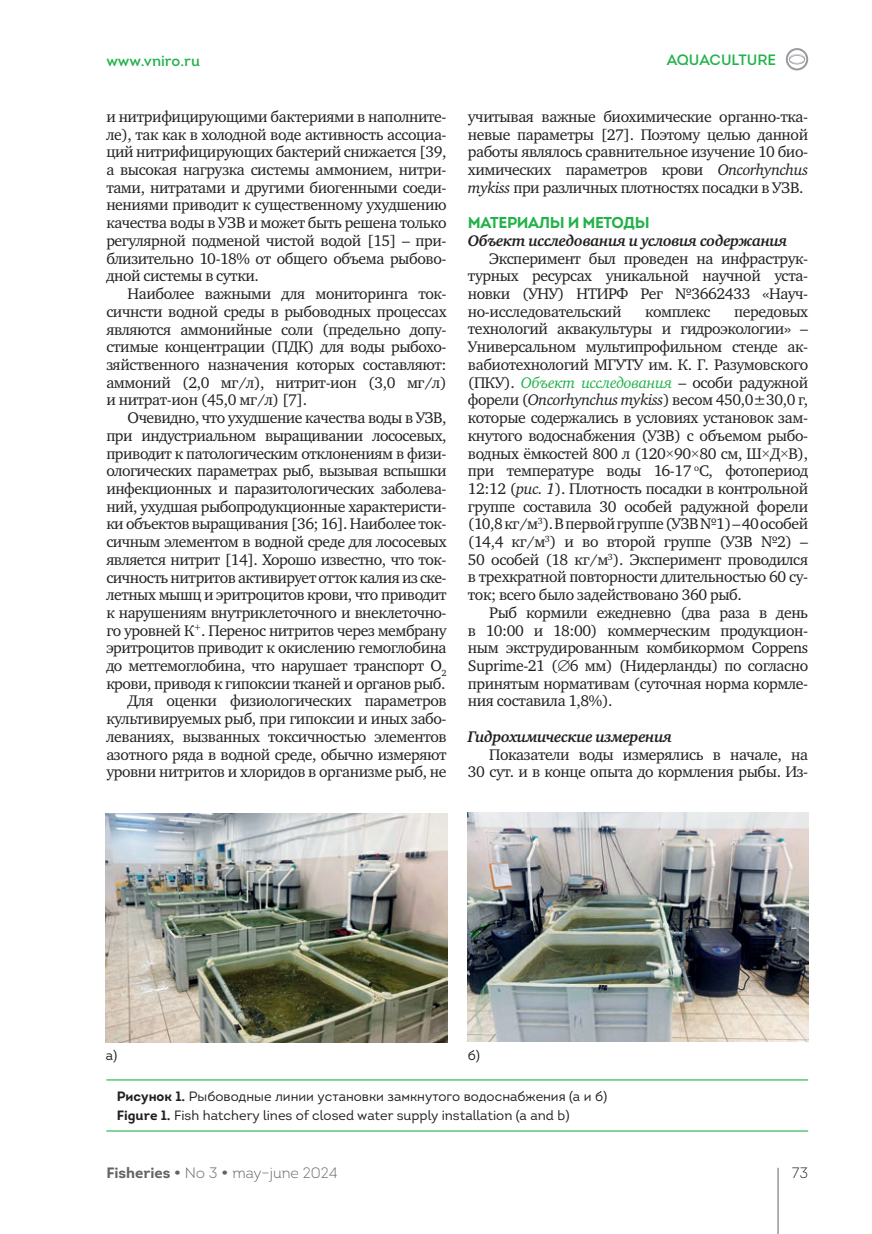
<style>
.page{position:relative;width:872px;height:1234px;background:#fff}
.page>*{position:absolute;margin:0;border:0;box-sizing:border-box;transform-origin:0 0}
.t1{font:15.75px/17.7px "Charter C";letter-spacing:-.03em;color:#231f20;text-align:justify}
.t2{font:italic 700 15.75px "Charter C";letter-spacing:-.025em;color:#231f20}
.t3{font:700 15.75px "Intro";letter-spacing:-.025em;color:#23b24b}
.t4{font:300 15px "Intro";color:#636366}
.t5{font:15px "Intro";color:#23b24b}
.t6{font:300 15px "Intro";color:#231f20}
.t7{font:13.5px/19.2px "Intro";color:#231f20}
.s1{font-style:italic}
.s2{font-style:italic;color:#23b24b}
.s3{font-family:"Times New Roman"}
.s4{font-weight:700}
.s5{font-family:"Intro Bold Caps";font-weight:400}
</style>
<div class="page">
<hr style="left:777px;top:1167px;width:1px;height:66px;background:#636366">
<svg style="left:786px;top:48px;width:22px;height:22px"></svg>
<img style="left:106px;top:813px;width:341px;height:229px">
<img style="left:468px;top:812px;width:340px;height:229px">
<hr style="left:106px;top:1079px;width:702px;height:1px;background:#23b24b">
<hr style="left:106px;top:1130px;width:702px;height:1px;background:#23b24b">
<p class="t5" style="left:106px;top:51px;width:95px">www.vniro.ru</p>
<p class="t5" style="left:666px;top:50px;width:111px">AQUACULTURE</p>
<p class="t1" style="left:106px;top:108px;width:342px">и нитрифицирующими бактериями в наполните&shy;ле), так как в холодной воде активность ассоциа&shy;ций нитрифицирующих бактерий снижается [39, а высокая нагрузка системы аммонием, нитри&shy;тами, нитратами и другими биогенными соеди&shy;нениями приводит к существенному ухудшению качества воды в УЗВ и может быть решена только регулярной подменой чистой водой [15] – при&shy;близительно 10-18% от общего объема рыбово&shy;дной системы в сутки.</p>
<p class="t1" style="left:106px;top:285px;width:342px;text-indent:21px">Наиболее важными для мониторинга ток&shy;сичнсти водной среды в рыбоводных процессах являются аммонийные соли (предельно допу&shy;стимые концентрации (ПДК) для воды рыбохо&shy;зяйственного назначения которых составляют: аммоний (2,0 мг/л), нитрит-ион (3,0 мг/л) и нитрат-ион (45,0 мг/л) [7].</p>
<p class="t1" style="left:106px;top:409px;width:342px;text-align:right">Очевидно, что ухудшение качества воды в УЗВ, при индустриальном выращивании лососевых, приводит к патологическим отклонениям в физи&shy;ологических параметрах рыб, вызывая вспышки инфекционных и паразитологических заболева&shy;ний, ухудшая рыбопродукционные характеристи&shy;ки объектов выращивания [36; 16]. Наиболее ток&shy;сичным элементом в водной среде для лососевых является нитрит [14]. Хорошо известно, что ток&shy;сичность нитритов активирует отток калия из ске&shy;летных мышц и эритроцитов крови, что приводит к нарушениям внутриклеточного и внеклеточно&shy;го уровней К<sup>+</sup>. Перенос нитритов через мембрану эритроцитов приводит к окислению гемоглобина до метгемоглобина, что нарушает транспорт O<sub>2 </sub>крови, приводя к гипоксии тканей и органов рыб.<br>Для оценки физиологических параметров культивируемых рыб, при гипоксии и иных забо&shy;леваниях, вызванных токсичностью элементов азотного ряда в водной среде, обычно измеряют уровни нитритов и хлоридов в организме рыб, не</p>
<p class="t1" style="left:468px;top:108px;width:342px">учитывая важные биохимические органно-тка&shy;невые параметры [27]. Поэтому целью данной работы являлось сравнительное изучение 10 био&shy;химических параметров крови <span class="s1">Oncorhynchus mykiss</span> при различных плотностях посадки в УЗВ.</p>
<p class="t3" style="left:468px;top:212px;width:183px">МАТЕРИАЛЫ И МЕТОДЫ</p>
<p class="t2" style="left:468px;top:232px;width:321px">Объект исследования и условия содержания</p>
<p class="t1" style="left:468px;top:249px;width:342px;text-indent:21px">Эксперимент был проведен на инфраструк&shy;турных ресурсах уникальной научной уста&shy;новки (УНУ) НТИРФ Рег №3662433 «Науч&shy;но-исследовательский</p>
<p class="t1" style="left:468px;top:303px;width:342px;text-indent:266px">передовых технологий аквакультуры и гидроэкологии» – Универсальном мультипрофильном стенде ак&shy;вабиотехнологий МГУТУ им. К. Г. Разумовского (ПКУ). <span class="s2">Объект исследования</span> – особи радужной форели (<span class="s1">Oncorhynchus mykiss</span>) весом 450,0±30,0 г, которые содержались в условиях установок зам&shy;кнутого водоснабжения (УЗВ) с объемом рыбо&shy;водных ёмкостей 800 л (120<span class="s3">×</span>90<span class="s3">×</span>80 см, Ш<span class="s3">×</span>Д<span class="s3">×</span>В), при температуре воды 16-17 <sup>о</sup>С, фотопериод 12:12 (<span class="s1">рис. 1</span>). Плотность посадки в контрольной группе составила 30 особей радужной форели (10,8 кг/м<sup>3</sup>). В первой группе (УЗВ №1) – 40 особей (14,4 кг/м<sup>3</sup>) и во второй группе (УЗВ №2) – 50 особей (18 кг/м<sup>3</sup>). Эксперимент проводился в трехкратной повторности длительностью 60 су&shy;ток; всего было задействовано 360 рыб.</p>
<p class="t1" style="left:468px;top:603px;width:342px;text-indent:21px">Рыб кормили ежедневно (два раза в день в 10:00 и 18:00) коммерческим продукцион&shy;ным экструдированным комбикормом Coppens Suprime-21 (∅6 мм) (Нидерланды) по согласно принятым нормативам (суточная норма кормле&shy;ния составила 1,8%).</p>
<p class="t2" style="left:468px;top:727px;width:205px">Гидрохимические измерения</p>
<p class="t1" style="left:468px;top:745px;width:342px;text-align:right">Показатели воды измерялись в начале, на<br>30 сут. и в конце опыта до кормления рыбы. Из-</p>
<p class="t1" style="left:645px;top:303px;width:67px">комплекс</p>
<p class="t7" style="left:106px;top:1045px;width:13px">а)</p>
<p class="t7" style="left:468px;top:1045px;width:14px">б)</p>
<p class="t7" style="left:117px;top:1086px;width:492px"><span class="s4">Рисунок 1.</span> Рыбоводные линии установки замкнутого водоснабжения (а и б)<br><span class="s4">Figure 1.</span> Fish hatchery lines of closed water supply installation (a and b)</p>
<p class="t4" style="left:106px;top:1162px;width:233px"><span class="s4">Fisheries</span> <span class="s5">•</span> № 3 <span class="s5">•</span> may–june 2024</p>
<p class="t6" style="left:792px;top:1162px;width:18px">73</p>
</div>
